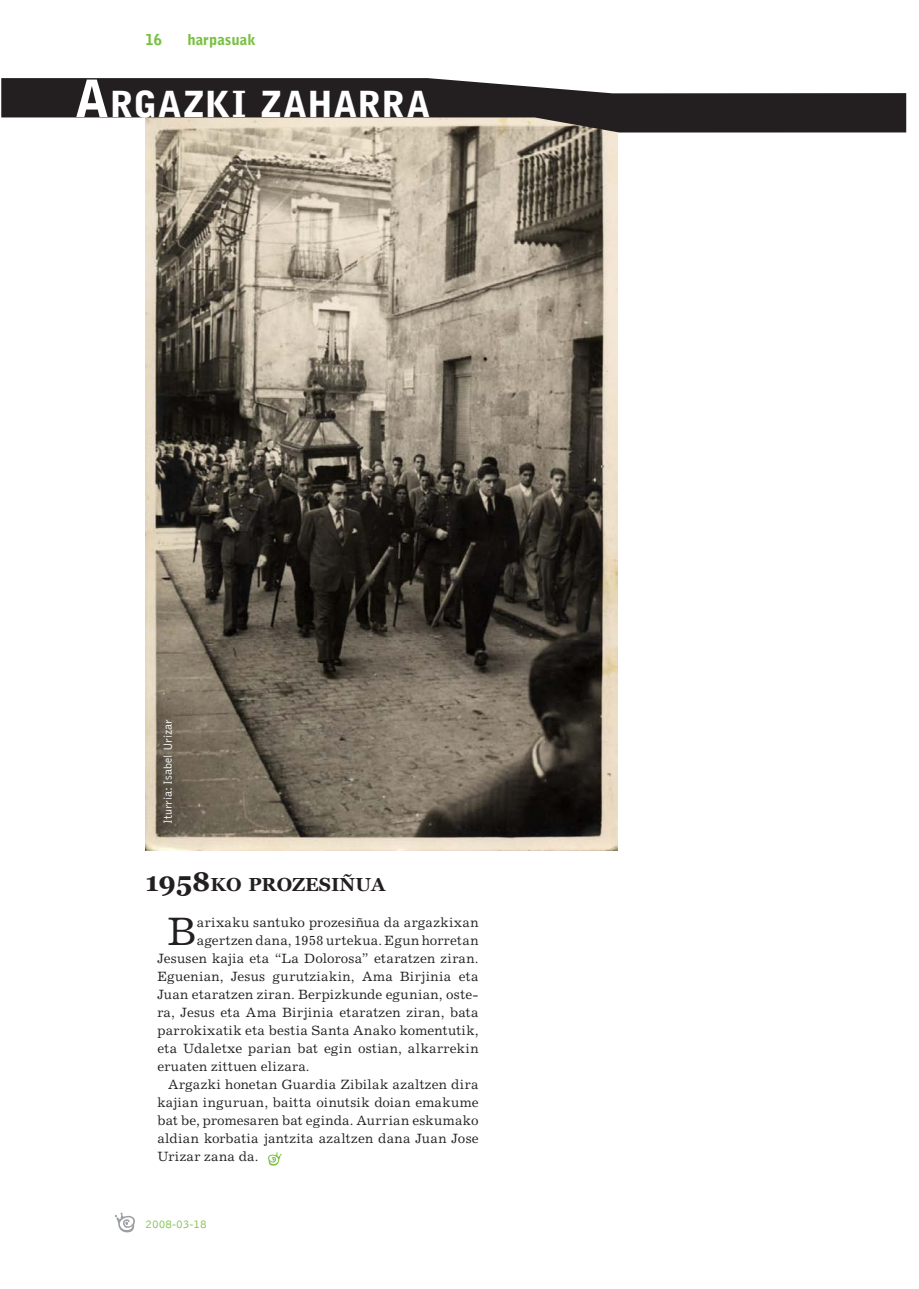
<style>
.page{position:relative;width:919px;height:1289px;background:#fff}
.page>*{position:absolute;margin:0;border:0;box-sizing:border-box;transform-origin:0 0}
.t1{font:39.75px "Excelsior";color:#231f20}
.t2{font:900 35.7px "Bell Gothic Std";letter-spacing:.015em;color:#fff}
.t3{font:700 18.9px "Georgia";color:#231f20}
.t4{font:900 15px "Bell Gothic Std";color:#79c142}
.t5{font:13.5px "Excelsior";letter-spacing:.015em;color:#231f20}
.t6{font:300 12px "Bell Gothic";color:#fff}
.t7{font:300 12px "Bell Gothic";color:#79c142}
.s1{font-size:51px}
.s2{font-size:27px}
</style>
<div class="page">
<svg style="left:115px;top:1212px;width:20px;height:21px"></svg>
<img style="left:146px;top:132px;width:471px;height:718px">
<svg style="left:1px;top:78px;width:905px;height:54px;fill:#231f20"></svg>
<svg style="left:268px;top:1152px;width:13px;height:14px"></svg>
<p class="t4" style="left:145px;top:30px;width:18px">16</p>
<p class="t4" style="left:187px;top:30px;width:70px">harpasuak</p>
<h2 class="t2" style="left:75px;top:83px;width:357px"><span class="s1">A</span>RGAZKI ZAHARRA</h2>
<p class="t6" style="left:161px;top:823px;width:106px;rotate:-90deg">Iturria: Isabel Urizar</p>
<h3 class="t3" style="left:145px;top:874px;width:242px"><span class="s2">1958</span>KO PROZESIÑUA</h3>
<h1 class="t1" style="left:168px;top:908px;width:30px">B</h1>
<p class="t5" style="left:197px;top:914px;width:283px">arixaku santuko prozesiñua da argazkixan</p>
<p class="t5" style="left:197px;top:932px;width:283px">agertzen dana, 1958 urtekua. Egun horretan</p>
<p class="t5" style="left:157px;top:950px;width:323px">Jesusen kajia eta “La Dolorosa” etaratzen ziran.</p>
<p class="t5" style="left:157px;top:968px;width:323px">Eguenian, Jesus gurutziakin, Ama Birjinia eta</p>
<p class="t5" style="left:157px;top:986px;width:323px">Juan etaratzen ziran. Berpizkunde egunian, oste-</p>
<p class="t5" style="left:157px;top:1004px;width:323px">ra, Jesus eta Ama Birjinia etaratzen ziran, bata</p>
<p class="t5" style="left:157px;top:1022px;width:322px">parrokixatik eta bestia Santa Anako komentutik,</p>
<p class="t5" style="left:157px;top:1040px;width:322px">eta Udaletxe parian bat egin ostian, alkarrekin</p>
<p class="t5" style="left:157px;top:1058px;width:154px">eruaten zittuen elizara.</p>
<p class="t5" style="left:168px;top:1076px;width:312px">Argazki honetan Guardia Zibilak azaltzen dira</p>
<p class="t5" style="left:157px;top:1094px;width:322px">kajian inguruan, baitta oinutsik doian emakume</p>
<p class="t5" style="left:157px;top:1112px;width:323px">bat be, promesaren bat eginda. Aurrian eskumako</p>
<p class="t5" style="left:157px;top:1130px;width:322px">aldian korbatia jantzita azaltzen dana Juan Jose</p>
<p class="t5" style="left:157px;top:1148px;width:103px">Urizar zana da.</p>
<p class="t7" style="left:145px;top:1217px;width:63px">2008-03-18</p>
</div>
